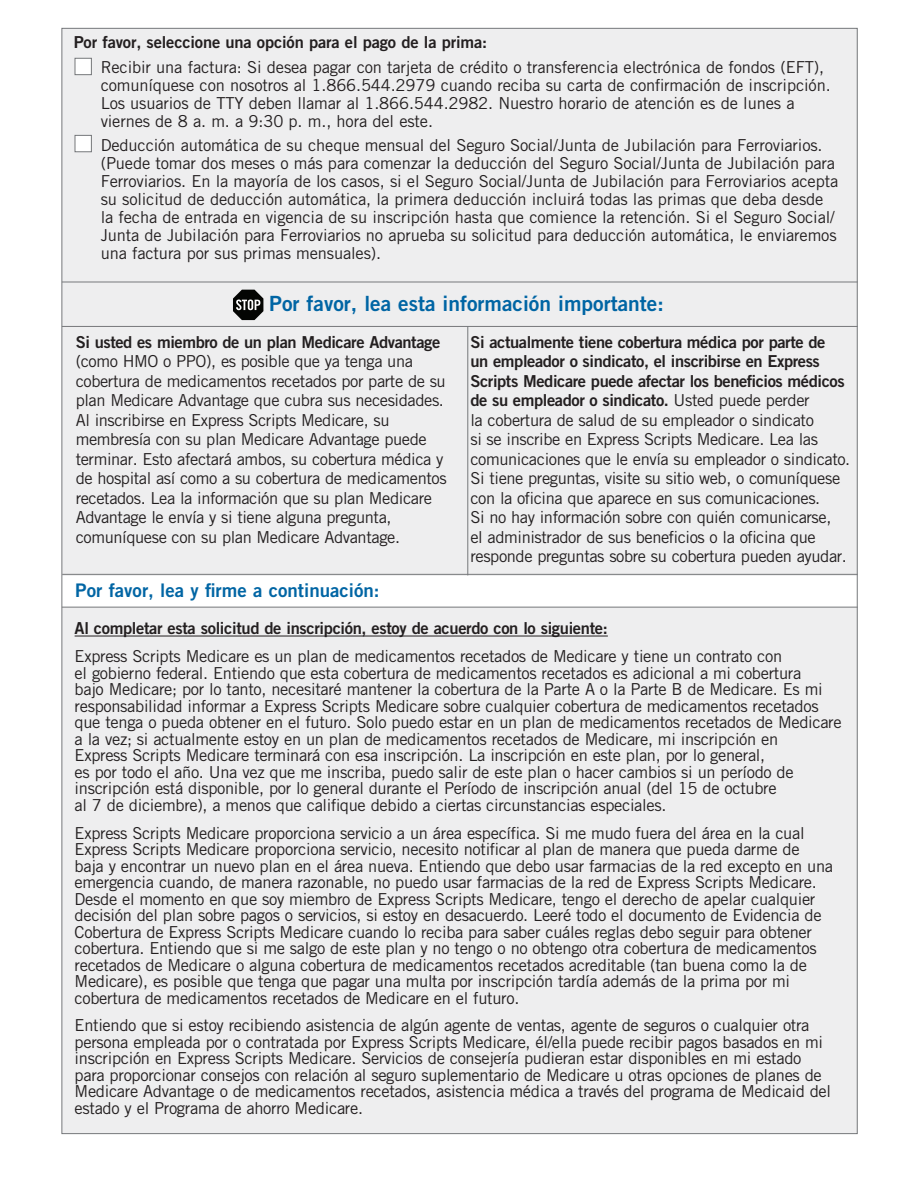
<style>
.page{position:relative;width:918px;height:1188px;background:#fff}
.page>*{position:absolute;margin:0;border:0;box-sizing:border-box;transform-origin:0 0}
.t1{font:21px "Trade Gothic Bold Two";color:#0065a4}
.t2{font:18.75px "Trade Gothic Bold Two";color:#0065a4}
.t3{font:16.5px/16.5px "Trade Gothic";letter-spacing:-.02em;color:#231f20}
.t4{font:16.5px "Trade Gothic Bold Two";letter-spacing:-.025em;color:#231f20}
.s1{font-family:"Trade Gothic"}
</style>
<div class="page">
<div style="left:62px;top:608px;width:795px;height:526px;background:#eeeeef"></div>
<div style="left:62px;top:28px;width:795px;height:547px;background:#eeeeef"></div>
<hr style="left:62px;top:326px;width:796px;height:1px;background:#76787b">
<hr style="left:62px;top:282px;width:796px;height:1px;background:#76787b">
<hr style="left:62px;top:574px;width:796px;height:1px;background:#76787b">
<hr style="left:467px;top:326px;width:1px;height:249px;background:#76787b">
<svg style="left:233px;top:290px;width:30px;height:30px"></svg>
<hr style="left:62px;top:607px;width:796px;height:1px;background:#76787b">
<div style="left:75px;top:58px;width:17px;height:17px;background:#fff;border:1px solid #76787b"></div>
<div style="left:75px;top:135px;width:17px;height:17px;background:#fff;border:1px solid #76787b"></div>
<hr style="left:75px;top:636px;width:533px;height:1px;background:#231f20">
<h3 class="t4" style="left:74px;top:32px;width:415px">Por favor, seleccione una opción para el pago de la prima:</h3>
<p class="t3" style="left:101px;top:58px;width:732px;line-height:18px">Recibir una factura: Si desea pagar con tarjeta de crédito o transferencia electrónica de fondos (EFT), comuníquese con nosotros al 1.866.544.2979 cuando reciba su carta de confirmación de inscripción.<br>Los usuarios de TTY deben llamar al 1.866.544.2982. Nuestro horario de atención es de lunes a viernes de 8 a. m. a 9:30 p. m., hora del este.</p>
<p class="t3" style="left:101px;top:136px;width:739px;line-height:18px">Deducción automática de su cheque mensual del Seguro Social/Junta de Jubilación para Ferroviarios. (Puede tomar dos meses o más para comenzar la deducción del Seguro Social/Junta de Jubilación para Ferroviarios. En la mayoría de los casos, si el Seguro Social/Junta de Jubilación para Ferroviarios acepta su solicitud de deducción automática, la primera deducción incluirá todas las primas que deba desde la fecha de entrada en vigencia de su inscripción hasta que comience la retención. Si el Seguro Social/ Junta de Jubilación para Ferroviarios no aprueba su solicitud para deducción automática, le enviaremos una factura por sus primas mensuales).</p>
<h2 class="t1" style="left:269px;top:290px;width:396px">Por favor, lea esta información importante:</h2>
<p class="t4" style="left:76px;top:332px;width:366px">Si usted es miembro de un plan Medicare Advantage</p>
<p class="t4" style="left:470px;top:332px;width:356px">Si actualmente tiene cobertura médica por parte de</p>
<p class="t3" style="left:76px;top:353px;width:339px">(como HMO o PPO), es posible que ya tenga una</p>
<p class="t4" style="left:470px;top:351px;width:351px">un empleador o sindicato, el inscribirse en Express</p>
<p class="t3" style="left:76px;top:373px;width:372px">cobertura de medicamentos recetados por parte de su</p>
<p class="t4" style="left:470px;top:371px;width:376px">Scripts Medicare puede afectar los beneficios médicos</p>
<p class="t3" style="left:76px;top:392px;width:370px">plan Medicare Advantage que cubra sus necesidades.</p>
<p class="t4" style="left:470px;top:390px;width:341px">de su empleador o sindicato. <span class="s1">Usted puede perder</span></p>
<p class="t3" style="left:76px;top:412px;width:315px">Al inscribirse en Express Scripts Medicare, su</p>
<p class="t3" style="left:470px;top:412px;width:345px">la cobertura de salud de su empleador o sindicato</p>
<p class="t3" style="left:76px;top:431px;width:353px">membresía con su plan Medicare Advantage puede</p>
<p class="t3" style="left:470px;top:431px;width:349px">si se inscribe en Express Scripts Medicare. Lea las</p>
<p class="t3" style="left:76px;top:451px;width:369px">terminar. Esto afectará ambos, su cobertura médica y</p>
<p class="t3" style="left:470px;top:451px;width:381px">comunicaciones que le envía su empleador o sindicato.</p>
<p class="t3" style="left:76px;top:470px;width:373px">de hospital así como a su cobertura de medicamentos</p>
<p class="t3" style="left:470px;top:470px;width:371px">Si tiene preguntas, visite su sitio web, o comuníquese</p>
<p class="t3" style="left:76px;top:490px;width:358px">recetados. Lea la información que su plan Medicare</p>
<p class="t3" style="left:470px;top:490px;width:351px">con la oficina que aparece en sus comunicaciones.</p>
<p class="t3" style="left:76px;top:509px;width:317px">Advantage le envía y si tiene alguna pregunta,</p>
<p class="t3" style="left:470px;top:509px;width:362px">Si no hay información sobre con quién comunicarse,</p>
<p class="t3" style="left:76px;top:529px;width:326px">comuníquese con su plan Medicare Advantage.</p>
<p class="t3" style="left:470px;top:527px;width:378px;line-height:19.5px">el administrador de sus beneficios o la oficina que responde preguntas sobre su cobertura pueden ayudar.</p>
<h2 class="t2" style="left:75px;top:579px;width:306px">Por favor, lea y firme a continuación:</h2>
<h3 class="t4" style="left:75px;top:618px;width:535px">Al completar esta solicitud de inscripción, estoy de acuerdo con lo siguiente:</h3>
<p class="t3" style="left:75px;top:648px;width:769px">Express Scripts Medicare es un plan de medicamentos recetados de Medicare y tiene un contrato con<br>el gobierno federal. Entiendo que esta cobertura de medicamentos recetados es adicional a mi cobertura<br>bajo Medicare; por lo tanto, necesitaré mantener la cobertura de la Parte A o la Parte B de Medicare. Es mi responsabilidad informar a Express Scripts Medicare sobre cualquier cobertura de medicamentos recetados que tenga o pueda obtener en el futuro. Solo puedo estar en un plan de medicamentos recetados de Medicare a la vez; si actualmente estoy en un plan de medicamentos recetados de Medicare, mi inscripción en<br>Express Scripts Medicare terminará con esa inscripción. La inscripción en este plan, por lo general,<br>es por todo el año. Una vez que me inscriba, puedo salir de este plan o hacer cambios si un período de inscripción está disponible, por lo general durante el Período de inscripción anual (del 15 de octubre<br>al 7 de diciembre), a menos que califique debido a ciertas circunstancias especiales.</p>
<p class="t3" style="left:75px;top:824px;width:760px">Express Scripts Medicare proporciona servicio a un área específica. Si me mudo fuera del área en la cual Express Scripts Medicare proporciona servicio, necesito notificar al plan de manera que pueda darme de<br>baja y encontrar un nuevo plan en el área nueva. Entiendo que debo usar farmacias de la red excepto en una emergencia cuando, de manera razonable, no puedo usar farmacias de la red de Express Scripts Medicare.<br>Desde el momento en que soy miembro de Express Scripts Medicare, tengo el derecho de apelar cualquier decisión del plan sobre pagos o servicios, si estoy en desacuerdo. Leeré todo el documento de Evidencia de Cobertura de Express Scripts Medicare cuando lo reciba para saber cuáles reglas debo seguir para obtener cobertura. Entiendo que si me salgo de este plan y no tengo o no obtengo otra cobertura de medicamentos recetados de Medicare o alguna cobertura de medicamentos recetados acreditable (tan buena como la de Medicare), es posible que tenga que pagar una multa por inscripción tardía además de la prima por mi cobertura de medicamentos recetados de Medicare en el futuro.</p>
<p class="t3" style="left:75px;top:1017px;width:758px">Entiendo que si estoy recibiendo asistencia de algún agente de ventas, agente de seguros o cualquier otra persona empleada por o contratada por Express Scripts Medicare, él/ella puede recibir pagos basados en mi inscripción en Express Scripts Medicare. Servicios de consejería pudieran estar disponibles en mi estado para proporcionar consejos con relación al seguro suplementario de Medicare u otras opciones de planes de Medicare Advantage o de medicamentos recetados, asistencia médica a través del programa de Medicaid del estado y el Programa de ahorro Medicare.</p>
</div>
